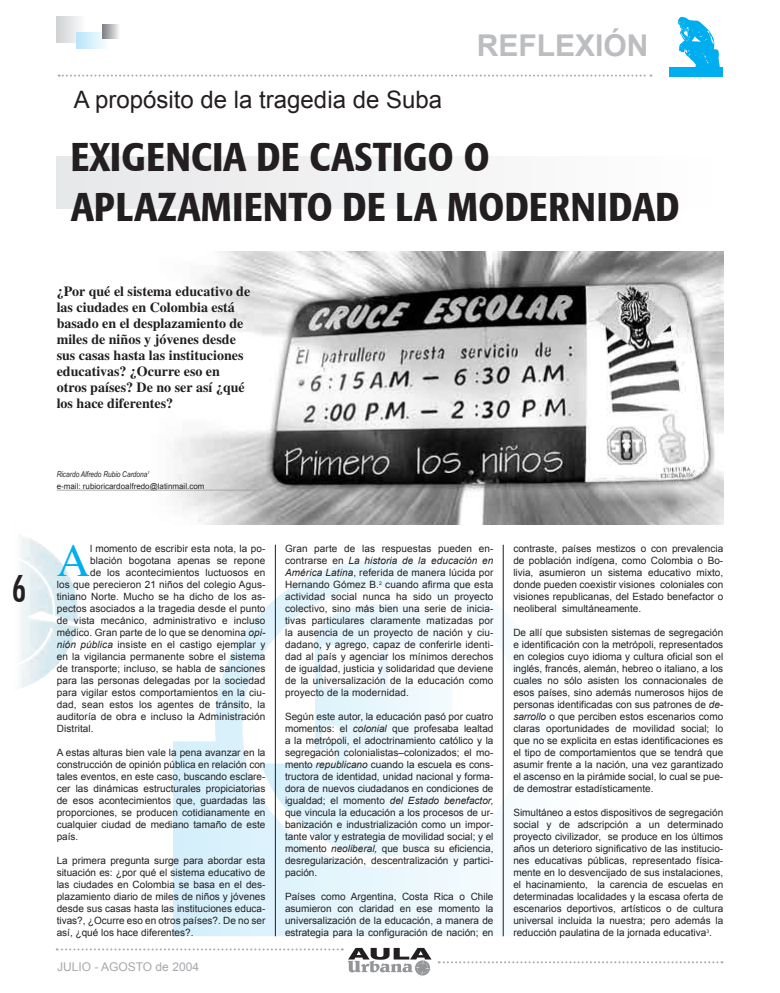
<style>
.page{position:relative;width:780px;height:993px;background:#fff}
.page>*{position:absolute;margin:0;border:0;box-sizing:border-box;transform-origin:0 0}
.t1{font:46.3px "Times";color:#00aeef}
.t2{font:500 40px/50px "Formata Condensed";letter-spacing:.01em;color:#231f20}
.t3{font:36px "Fujiyama Plain";color:#231f20}
.t4{font:700 30px "Arial";color:#bcbdc0}
.t5{font:24px "Arial";color:#231f20}
.t6{font:700 14px/16px "Times";color:#231f20}
.t7{font:12px "Arial";color:#a8a9ad}
.t8{font:10px/12px "Arial";letter-spacing:.01em;color:#231f20;text-align:justify}
.t9{font:8px "Arial";color:#231f20}
.t10{font:italic 8px "Arial Narrow";color:#231f20}
.s1{font-style:italic}
</style>
<div class="page">
<img style="left:19px;top:538px;width:75px;height:150px">
<svg style="left:57px;top:947px;width:375px;height:30px"></svg>
<svg style="left:438px;top:961px;width:284px;height:1px"></svg>
<div style="left:57px;top:17px;width:28px;height:25px;background:linear-gradient(to right,#d0d2d4,#fafbfb)"></div>
<svg style="left:76px;top:33px;width:33px;height:15px"></svg>
<svg style="left:103px;top:24px;width:16px;height:14px"></svg>
<svg style="left:173px;top:559px;width:330px;height:376px"></svg>
<svg style="left:242px;top:587px;width:261px;height:280px"></svg>
<svg style="left:261px;top:603px;width:242px;height:252px"></svg>
<div style="left:388px;top:644px;width:57px;height:42px;background:#fff"></div>
<div style="left:428px;top:724px;width:17px;height:18px;background:#fff;border-radius:50%"></div>
<div style="left:322px;top:644px;width:58px;height:42px;background:#fff"></div>
<div style="left:347px;top:748px;width:73px;height:15px;background:#fff"></div>
<div style="left:322px;top:724px;width:17px;height:18px;background:#fff;border-radius:50%"></div>
<img style="left:142px;top:251px;width:581px;height:273px">
<div style="left:57px;top:157px;width:666px;height:51px;background:#f2f3f4"></div>
<hr style="left:57px;top:489px;width:205px;height:1px;background:#a8a9ad">
<hr style="left:275px;top:544px;width:1px;height:391px;background:#231f20">
<hr style="left:503px;top:544px;width:1px;height:391px;background:#231f20">
<svg style="left:677px;top:16px;width:43px;height:51px"></svg>
<div style="left:669px;top:67px;width:53px;height:9px;background:#00aeef"></div>
<svg style="left:59px;top:75px;width:592px;height:2px"></svg>
<h3 class="t3" style="left:12px;top:566px;width:16px">6</h3>
<h3 class="t4" style="left:477px;top:26px;width:173px">REFLEXIÓN</h3>
<h3 class="t5" style="left:74px;top:84px;width:370px">A propósito de la tragedia de Suba</h3>
<h2 class="t2" style="left:71px;top:132px;width:610px">EXIGENCIA DE CASTIGO O<br>APLAZAMIENTO DE LA MODERNIDAD</h2>
<h3 class="t6" style="left:57px;top:283px;width:195px">¿Por qué el sistema educativo de las ciudades en Colombia está basado en el desplazamiento de miles de niños y jóvenes desde sus casas hasta las instituciones educativas? ¿Ocurre eso en otros países? De no ser así ¿qué los hace diferentes?</h3>
<p class="t10" style="left:57px;top:468px;width:94px">Ricardo Alfredo Rubio Cardona<sup>1</sup></p>
<p class="t9" style="left:57px;top:480px;width:149px">e-mail: rubioricardoalfredo@latinmail.com</p>
<h1 class="t1" style="left:57px;top:534px;width:35px">A</h1>
<p class="t8" style="left:90px;top:542px;width:177px">l momento de escribir esta nota, la po-</p>
<p class="t8" style="left:90px;top:554px;width:177px">blación bogotana apenas se repone</p>
<p class="t8" style="left:90px;top:566px;width:177px">de los acontecimientos luctuosos en</p>
<p class="t8" style="left:57px;top:578px;width:210px">los que perecieron 21 niños del colegio Agus-</p>
<p class="t8" style="left:57px;top:590px;width:210px">tiniano Norte. Mucho se ha dicho de los as-</p>
<p class="t8" style="left:57px;top:602px;width:210px">pectos asociados a la tragedia desde el punto</p>
<p class="t8" style="left:57px;top:614px;width:210px">de vista mecánico, administrativo e incluso</p>
<p class="t8" style="left:57px;top:626px;width:210px">médico. Gran parte de lo que se denomina <span class="s1">opi-</span></p>
<p class="t8" style="left:57px;top:638px;width:210px"><span class="s1">nión pública</span> insiste en el castigo ejemplar y</p>
<p class="t8" style="left:57px;top:650px;width:210px">en la vigilancia permanente sobre el sistema</p>
<p class="t8" style="left:57px;top:662px;width:210px">de transporte; incluso, se habla de sanciones</p>
<p class="t8" style="left:57px;top:674px;width:210px">para las personas delegadas por la sociedad</p>
<p class="t8" style="left:57px;top:686px;width:210px">para vigilar estos comportamientos en la ciu-</p>
<p class="t8" style="left:57px;top:698px;width:210px">dad, sean estos los agentes de tránsito, la</p>
<p class="t8" style="left:57px;top:710px;width:210px">auditoría de obra e incluso la Administración</p>
<p class="t8" style="left:57px;top:722px;width:39px">Distrital.</p>
<p class="t8" style="left:57px;top:746px;width:210px">A estas alturas bien vale la pena avanzar en la construcción de opinión pública en relación con tales eventos, en este caso, buscando esclare&shy;cer las dinámicas estructurales propiciatorias de esos acontecimientos que, guardadas las proporciones, se producen cotidianamente en cualquier ciudad de mediano tamaño de este país.</p>
<p class="t8" style="left:57px;top:854px;width:210px">La primera pregunta surge para abordar esta situación es: ¿por qué el sistema educativo de las ciudades en Colombia se basa en el des&shy;plazamiento diario de miles de niños y jóvenes desde sus casas hasta las instituciones educa&shy;tivas?, ¿Ocurre eso en otros países?. De no ser así, ¿qué los hace diferentes?.</p>
<p class="t7" style="left:57px;top:958px;width:143px">JULIO - AGOSTO de 2004</p>
<p class="t8" style="left:285px;top:542px;width:210px">Gran parte de las respuestas pueden en&shy;contrarse en <span class="s1">La historia de la educación en América Latina</span>, referida de manera lúcida por Hernando Gómez B.<sup>2</sup> cuando afirma que esta actividad social nunca ha sido un proyecto colectivo, sino más bien una serie de inicia&shy;tivas particulares claramente matizadas por la ausencia de un proyecto de nación y ciu&shy;dadano, y agrego, capaz de conferirle identi&shy;dad al país y agenciar los mínimos derechos de igualdad, justicia y solidaridad que deviene de la universalización de la educación como proyecto de la modernidad.</p>
<p class="t8" style="left:285px;top:710px;width:210px">Según este autor, la educación pasó por cuatro momentos: el <span class="s1">colonial</span> que profesaba lealtad a la metrópoli, el adoctrinamiento católico y la segregación colonialistas–colonizados; el mo&shy;mento <span class="s1">republicano</span> cuando la escuela es cons&shy;tructora de identidad, unidad nacional y forma&shy;dora de nuevos ciudadanos en condiciones de igualdad; el momento <span class="s1">del Estado benefactor, </span>que vincula la educación a los procesos de ur&shy;banización e industrialización como un impor&shy;tante valor y estrategia de movilidad social; y el momento <span class="s1">neoliberal,</span> que busca su eficiencia, desregularización, descentralización y partici&shy;pación.</p>
<p class="t8" style="left:285px;top:890px;width:210px">Países como Argentina, Costa Rica o Chile asumieron con claridad en ese momento la universalización de la educación, a manera de estrategia para la configuración de nación; en</p>
<p class="t8" style="left:513px;top:542px;width:211px">contraste, países mestizos o con prevalencia de población indígena, como Colombia o Bo&shy;livia, asumieron un sistema educativo mixto, donde pueden coexistir visiones coloniales con visiones republicanas, del Estado benefactor o neoliberal simultáneamente.</p>
<p class="t8" style="left:513px;top:626px;width:211px">De allí que subsisten sistemas de segregación e identificación con la metrópoli, representados en colegios cuyo idioma y cultura oficial son el inglés, francés, alemán, hebreo o italiano, a los cuales no sólo asisten los connacionales de esos países, sino además numerosos hijos de personas identificadas con sus patrones de <span class="s1">de&shy;sarrollo</span> o que perciben estos escenarios como claras oportunidades de movilidad social; lo que no se explicita en estas identificaciones es el tipo de comportamientos que se tendrá que asumir frente a la nación, una vez garantizado el ascenso en la pirámide social, lo cual se pue&shy;de demostrar estadísticamente.</p>
<p class="t8" style="left:513px;top:806px;width:211px">Simultáneo a estos dispositivos de segregación social y de adscripción a un determinado proyecto civilizador, se produce en los últimos años un deterioro significativo de las institucio&shy;nes educativas públicas, representado física&shy;mente en lo desvencijado de sus instalaciones, el hacinamiento, la carencia de escuelas en determinadas localidades y la escasa oferta de escenarios deportivos, artísticos o de cultura universal incluida la nuestra; pero además la reducción paulatina de la jornada educativa<sup>3</sup>.</p>
</div>
